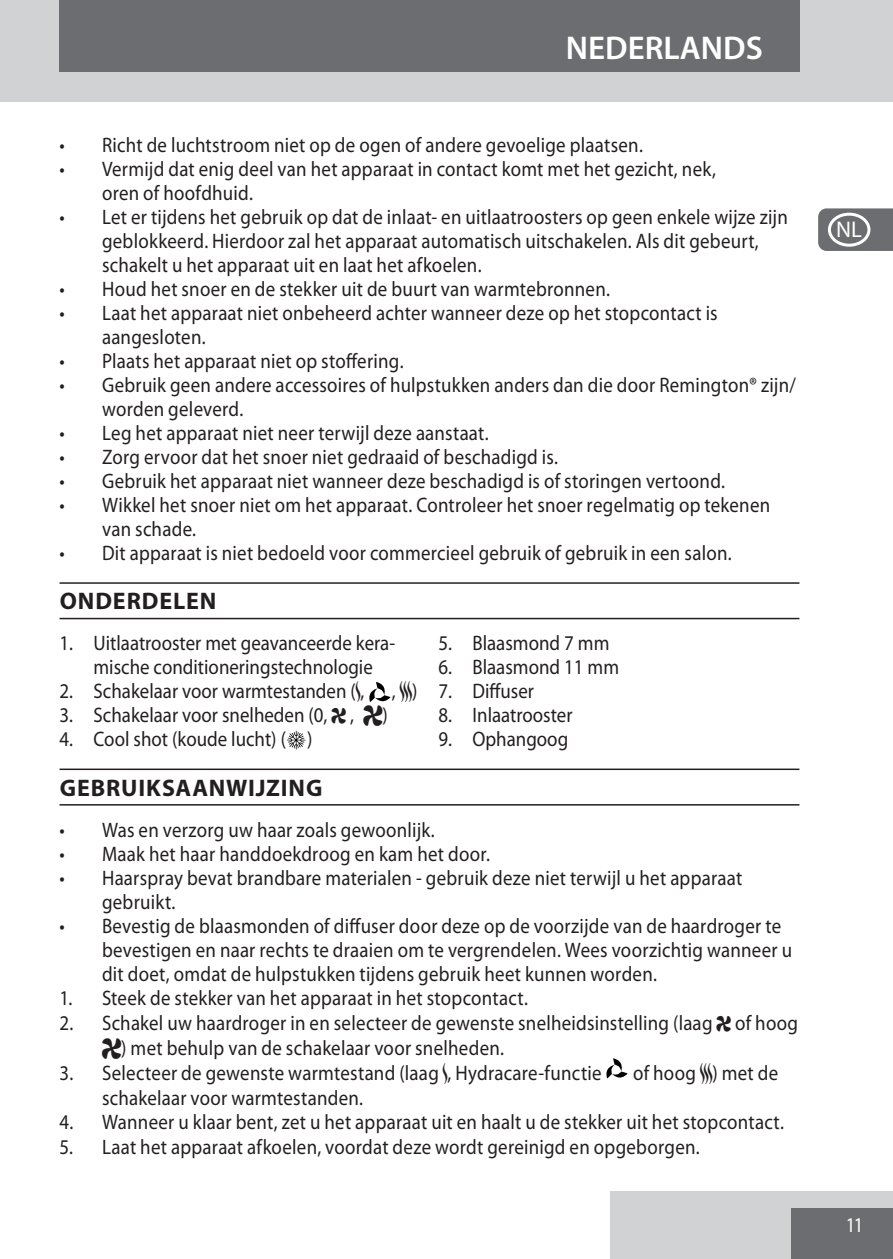
<style>
.page{position:relative;width:893px;height:1259px;background:#fff}
.page>*{position:absolute;margin:0;border:0;box-sizing:border-box;transform-origin:0 0}
.t1{font:600 33px "Myriad Pro";color:#fff}
.heading{font:700 24px "Myriad Pro";letter-spacing:.035em;color:#231f20}
.t2{font:22.8px "Myriad Pro";color:#fff}
.t3{font:21px/24px "Myriad Pro";letter-spacing:.015em;color:#231f20;scale:.9 1}
.t4{font:21px "Myriad Pro";color:#fff;scale:.9 1}
.s1{font-family:"Myriad Bitsn Bobs"}
</style>
<div class="page">
<div style="left:611px;top:1191px;width:282px;height:68px;background:#d1d2d4"></div>
<div style="left:791px;top:1208px;width:102px;height:51px;background:#6c6d70"></div>
<div style="left:0;top:0;width:893px;height:102px;background:#d1d2d4"></div>
<div style="left:59px;top:0;width:740px;height:72px;background:#6c6d70"></div>
<svg style="left:818px;top:208px;width:75px;height:43px;background:#757679"></svg>
<hr style="left:60px;top:582px;width:739px;height:2px;background:#231f20">
<hr style="left:60px;top:618px;width:739px;height:1px;background:#231f20">
<svg style="left:369px;top:682px;width:22px;height:20px"></svg>
<svg style="left:287px;top:731px;width:18px;height:18px"></svg>
<hr style="left:60px;top:768px;width:739px;height:2px;background:#231f20">
<hr style="left:60px;top:804px;width:739px;height:1px;background:#231f20">
<svg style="left:606px;top:1058px;width:22px;height:21px"></svg>
<div style="left:828px;top:128px;width:42px;height:34px;border:3px solid #fff;border-radius:50%"></div>
<div style="left:828px;top:170px;width:42px;height:34px;border:3px solid #fff;border-radius:50%"></div>
<div style="left:828px;top:213px;width:42px;height:34px;border:3px solid #fff;border-radius:50%"></div>
<div style="left:828px;top:255px;width:42px;height:34px;border:3px solid #fff;border-radius:50%"></div>
<div style="left:828px;top:298px;width:42px;height:34px;border:3px solid #fff;border-radius:50%"></div>
<div style="left:828px;top:340px;width:42px;height:34px;border:3px solid #fff;border-radius:50%"></div>
<div style="left:828px;top:383px;width:42px;height:34px;border:3px solid #fff;border-radius:50%"></div>
<div style="left:828px;top:425px;width:42px;height:34px;border:3px solid #fff;border-radius:50%"></div>
<div style="left:828px;top:468px;width:42px;height:34px;border:3px solid #fff;border-radius:50%"></div>
<div style="left:828px;top:510px;width:42px;height:34px;border:3px solid #fff;border-radius:50%"></div>
<div style="left:828px;top:553px;width:42px;height:34px;border:3px solid #fff;border-radius:50%"></div>
<div style="left:828px;top:595px;width:42px;height:34px;border:3px solid #fff;border-radius:50%"></div>
<div style="left:828px;top:638px;width:42px;height:34px;border:3px solid #fff;border-radius:50%"></div>
<div style="left:828px;top:680px;width:42px;height:34px;border:3px solid #fff;border-radius:50%"></div>
<div style="left:828px;top:723px;width:42px;height:34px;border:3px solid #fff;border-radius:50%"></div>
<div style="left:828px;top:765px;width:42px;height:34px;border:3px solid #fff;border-radius:50%"></div>
<div style="left:828px;top:808px;width:42px;height:34px;border:3px solid #fff;border-radius:50%"></div>
<div style="left:828px;top:850px;width:42px;height:34px;border:3px solid #fff;border-radius:50%"></div>
<div style="left:828px;top:893px;width:42px;height:34px;border:3px solid #fff;border-radius:50%"></div>
<div style="left:828px;top:935px;width:42px;height:34px;border:3px solid #fff;border-radius:50%"></div>
<div style="left:828px;top:978px;width:42px;height:34px;border:3px solid #fff;border-radius:50%"></div>
<div style="left:828px;top:1020px;width:42px;height:34px;border:3px solid #fff;border-radius:50%"></div>
<div style="left:828px;top:1063px;width:42px;height:34px;border:3px solid #fff;border-radius:50%"></div>
<div style="left:828px;top:1106px;width:42px;height:34px;border:3px solid #fff;border-radius:50%"></div>
<div style="left:828px;top:1148px;width:42px;height:34px;border:3px solid #fff;border-radius:50%"></div>
<p class="t1" style="left:566px;top:27px;width:198px">NEDERLANDS</p>
<p class="t3" style="left:60px;top:133px;width:650px">• Richt de luchtstroom niet op de ogen of andere gevoelige plaatsen.</p>
<p class="t3" style="left:102px;top:157px;width:684px;text-indent:-43px">• Vermijd dat enig deel van het apparaat in contact komt met het gezicht, nek, oren of hoofdhuid.</p>
<p class="t3" style="left:102px;top:205px;width:763px;text-indent:-43px">• Let er tijdens het gebruik op dat de inlaat- en uitlaatroosters op geen enkele wijze zijn geblokkeerd. Hierdoor zal het apparaat automatisch uitschakelen. Als dit gebeurt, schakelt u het apparaat uit en laat het afkoelen.</p>
<p class="t3" style="left:60px;top:277px;width:613px">• Houd het snoer en de stekker uit de buurt van warmtebronnen.</p>
<p class="t3" style="left:102px;top:301px;width:686px;text-indent:-43px">• Laat het apparaat niet onbeheerd achter wanneer deze op het stopcontact is aangesloten.</p>
<p class="t3" style="left:60px;top:349px;width:384px">• Plaats het apparaat niet op stoffering.</p>
<p class="t3" style="left:102px;top:373px;width:772px;text-indent:-43px">• Gebruik geen andere accessoires of hulpstukken anders dan die door Remington® zijn/ worden geleverd.</p>
<p class="t3" style="left:60px;top:421px;width:478px">• Leg het apparaat niet neer terwijl deze aanstaat.</p>
<p class="t3" style="left:60px;top:445px;width:556px">• Zorg ervoor dat het snoer niet gedraaid of beschadigd is.</p>
<p class="t3" style="left:60px;top:469px;width:741px">• Gebruik het apparaat niet wanneer deze beschadigd is of storingen vertoond.</p>
<p class="t3" style="left:102px;top:493px;width:744px;text-indent:-43px">• Wikkel het snoer niet om het apparaat. Controleer het snoer regelmatig op tekenen van schade.</p>
<p class="t3" style="left:60px;top:541px;width:748px">• Dit apparaat is niet bedoeld voor commercieel gebruik of gebruik in een salon.</p>
<p class="heading" style="left:60px;top:585px;width:158px">ONDERDELEN</p>
<p class="t3" style="left:60px;top:631px;width:374px;text-align:center">1. Uitlaatrooster met geavanceerde kera&shy;mische conditioneringstechnologie</p>
<p class="t3" style="left:60px;top:679px;width:340px">2. Schakelaar voor warmtestanden (<span class="s1">N</span>,</p>
<p class="t3" style="left:392px;top:679px;width:30px">, <span class="s1">P</span>)</p>
<p class="t3" style="left:60px;top:703px;width:366px">3. Schakelaar voor snelheden (0, <span class="s1">F</span> , <span class="s1">E</span>)</p>
<p class="t3" style="left:60px;top:727px;width:282px">4. Cool shot (koude lucht) ( )</p>
<p class="t3" style="left:438px;top:631px;width:191px">5. Blaasmond 7 mm</p>
<p class="t3" style="left:438px;top:655px;width:202px">6. Blaasmond 11 mm</p>
<p class="t3" style="left:438px;top:679px;width:108px">7. Diffuser</p>
<p class="t3" style="left:438px;top:703px;width:150px">8. Inlaatrooster</p>
<p class="t3" style="left:438px;top:727px;width:146px">9. Ophangoog</p>
<p class="heading" style="left:60px;top:772px;width:264px">GEBRUIKSAANWIJZING</p>
<p class="t3" style="left:60px;top:817px;width:418px">• Was en verzorg uw haar zoals gewoonlijk.</p>
<p class="t3" style="left:60px;top:841px;width:480px">• Maak het haar handdoekdroog en kam het door.</p>
<p class="t3" style="left:102px;top:865px;width:713px;text-indent:-43px">• Haarspray bevat brandbare materialen - gebruik deze niet terwijl u het apparaat gebruikt.</p>
<p class="t3" style="left:102px;top:913px;width:768px;text-indent:-43px">• Bevestig de blaasmonden of diffuser door deze op de voorzijde van de haardroger te bevestigen en naar rechts te draaien om te vergrendelen. Wees voorzichtig wanneer u dit doet, omdat de hulpstukken tijdens gebruik heet kunnen worden.</p>
<p class="t3" style="left:60px;top:985px;width:522px">1. Steek de stekker van het apparaat in het stopcontact.</p>
<p class="t3" style="left:102px;top:1010px;width:775px;line-height:25.2px;text-indent:-43px">2. Schakel uw haardroger in en selecteer de gewenste snelheidsinstelling (laag <span class="s1">F</span> of hoog<br><span class="s1">E</span>) met behulp van de schakelaar voor snelheden.</p>
<p class="t3" style="left:60px;top:1061px;width:604px">3. Selecteer de gewenste warmtestand (laag <span class="s1">N</span>, Hydracare-functie</p>
<p class="t3" style="left:633px;top:1061px;width:163px">of hoog <span class="s1">P</span>) met de</p>
<p class="t3" style="left:102px;top:1086px;width:292px">schakelaar voor warmtestanden.</p>
<p class="t3" style="left:60px;top:1110px;width:806px">4. Wanneer u klaar bent, zet u het apparaat uit en haalt u de stekker uit het stopcontact.</p>
<p class="t3" style="left:60px;top:1134px;width:713px">5. Laat het apparaat afkoelen, voordat deze wordt gereinigd en opgeborgen.</p>
<p class="t2" style="left:836px;top:215px;width:27px">NL</p>
<p class="t4" style="left:846px;top:1212px;width:21px">11</p>
</div>
